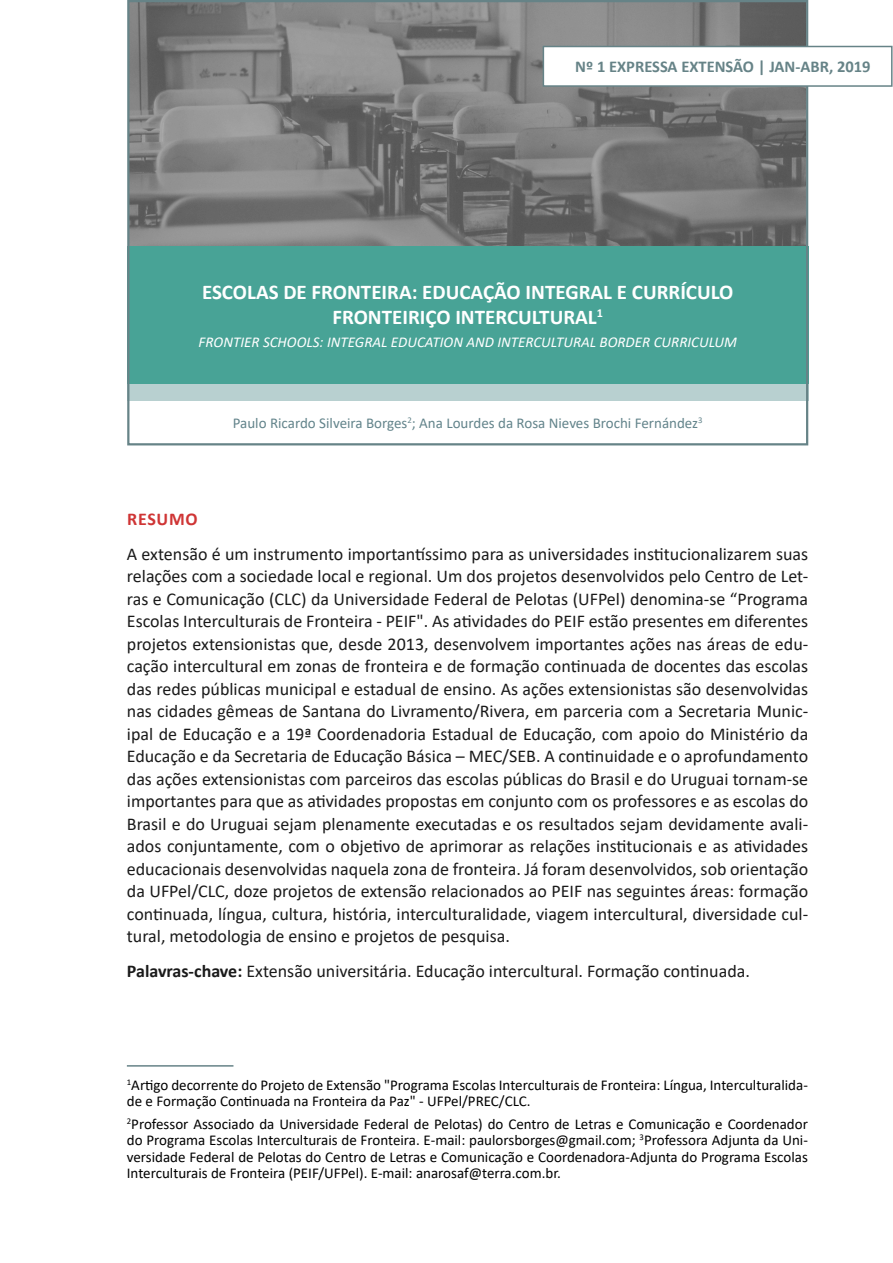
<style>
.page{position:relative;width:893px;height:1263px;background:#fff}
.page>*{position:absolute;margin:0;border:0;box-sizing:border-box;transform-origin:0 0}
.nome_art{font:700 21px/25.2px "Calibri";color:#fff;text-align:center}
.texto{font:18px/22.5px "Calibri";color:#1a1a1a;text-align:justify}
.subtitulo{font:700 18px "Calibri";letter-spacing:.04em;color:#cf3535}
.t1{font:700 16.5px "Calibri";color:#668387}
.t2{font:15px/16.5px "Calibri";color:#000}
.autores{font:15px "Calibri";color:#63848b}
.nome_art_ing{font:italic 15px "Calibri";color:#fff}
.s1{font-weight:700}
</style>
<div class="page">
<img style="left:130px;top:3px;width:675px;height:243px">
<div style="left:127px;top:363px;width:681px;height:38px;background:#b8d0d0"></div>
<div style="left:127px;top:246px;width:681px;height:138px;background:#48a396"></div>
<div style="left:127px;top:0;width:681px;height:445px;border:2px solid #668387"></div>
<div style="left:543px;top:46px;width:349px;height:40px;background:#fff"></div>
<div style="left:543px;top:46px;width:349px;height:41px;border:2px solid #668387"></div>
<hr style="left:127px;top:1065px;width:106px;height:2px;background:#668387">
<p class="t1" style="left:575px;top:55px;width:297px">Nº 1 EXPRESSA EXTENSÃO | JAN-ABR, 2019</p>
<p class="nome_art" style="left:202px;top:279px;width:533px">ESCOLAS DE FRONTEIRA: EDUCAÇÃO INTEGRAL E CURRÍCULO<br>FRONTEIRIÇO INTERCULTURAL<sup>1</sup></p>
<p class="nome_art_ing" style="left:199px;top:332px;width:540px">FRONTIER SCHOOLS: INTEGRAL EDUCATION AND INTERCULTURAL BORDER CURRICULUM</p>
<p class="autores" style="left:233px;top:413px;width:471px">Paulo Ricardo Silveira Borges<sup>2</sup>; Ana Lourdes da Rosa Nieves Brochi Fernández<sup>3</sup></p>
<p class="subtitulo" style="left:127px;top:506px;width:72px">RESUMO</p>
<p class="texto" style="left:127px;top:542px;width:683px">A extensão é um instrumento importantíssimo para as universidades institucionalizarem suas relações com a sociedade local e regional. Um dos projetos desenvolvidos pelo Centro de Let&shy;ras e Comunicação (CLC) da Universidade Federal de Pelotas (UFPel) denomina-se “Programa Escolas Interculturais de Fronteira - PEIF". As atividades do PEIF estão presentes em diferentes projetos extensionistas que, desde 2013, desenvolvem importantes ações nas áreas de edu&shy;cação intercultural em zonas de fronteira e de formação continuada de docentes das escolas das redes públicas municipal e estadual de ensino. As ações extensionistas são desenvolvidas nas cidades gêmeas de Santana do Livramento/Rivera, em parceria com a Secretaria Munic&shy;ipal de Educação e a 19ª Coordenadoria Estadual de Educação, com apoio do Ministério da Educação e da Secretaria de Educação Básica – MEC/SEB. A continuidade e o aprofundamento das ações extensionistas com parceiros das escolas públicas do Brasil e do Uruguai tornam-se importantes para que as atividades propostas em conjunto com os professores e as escolas do Brasil e do Uruguai sejam plenamente executadas e os resultados sejam devidamente avali&shy;ados conjuntamente, com o objetivo de aprimorar as relações institucionais e as atividades educacionais desenvolvidas naquela zona de fronteira. Já foram desenvolvidos, sob orientação da UFPel/CLC, doze projetos de extensão relacionados ao PEIF nas seguintes áreas: formação continuada, língua, cultura, história, interculturalidade, viagem intercultural, diversidade cul&shy;tural, metodologia de ensino e projetos de pesquisa.</p>
<p class="texto" style="left:127px;top:959px;width:624px"><span class="s1">Palavras-chave:</span> Extensão universitária. Educação intercultural. Formação continuada.</p>
<p class="t2" style="left:127px;top:1076px;width:682px"><sup>1</sup>Artigo decorrente do Projeto de Extensão "Programa Escolas Interculturais de Fronteira: Língua, Interculturalida&shy;de e Formação Continuada na Fronteira da Paz" - UFPel/PREC/CLC.</p>
<p class="t2" style="left:127px;top:1115px;width:682px;text-align:justify"><sup>2</sup>Professor Associado da Universidade Federal de Pelotas) do Centro de Letras e Comunicação e Coordenador do Programa Escolas Interculturais de Fronteira. E-mail: paulorsborges@gmail.com; <sup>3</sup>Professora Adjunta da Uni&shy;versidade Federal de Pelotas do Centro de Letras e Comunicação e Coordenadora-Adjunta do Programa Escolas Interculturais de Fronteira (PEIF/UFPel). E-mail: anarosaf@terra.com.br.</p>
</div>
